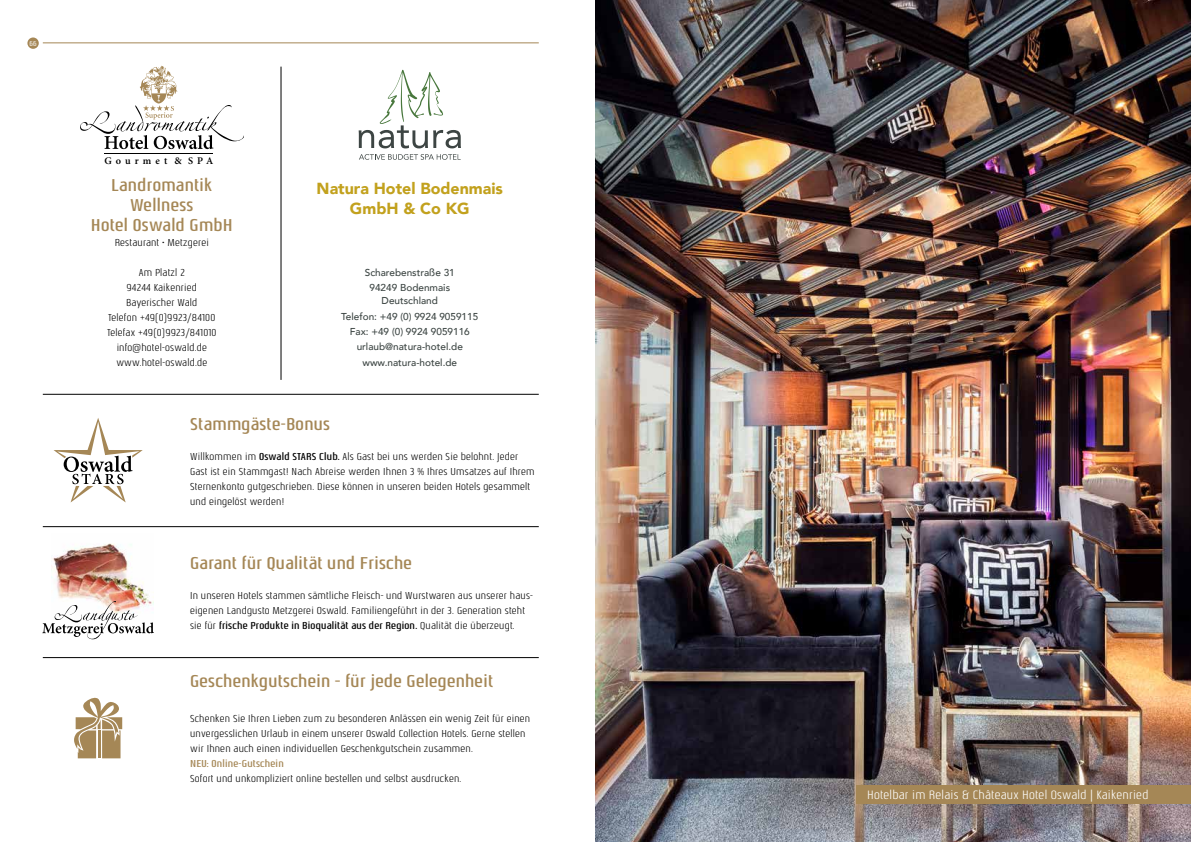
<style>
.page{position:relative;width:1191px;height:842px;background:#fff}
.page>*{position:absolute;margin:0;border:0;box-sizing:border-box;transform-origin:0 0}
.t1{font:500 17px/20px "Nautikka";letter-spacing:.02em;color:#a58756;text-align:center}
.t2{font:900 16px/20px "Avenir";color:#c2a11d;text-align:center}
.t3{font:12px "Nautikka";letter-spacing:.02em;color:#fff}
.t4{font:600 10.2px "Minion Pro";letter-spacing:.4em;color:#000}
.t5{font:10px/15px "Nautikka";letter-spacing:.02em;color:#000}
.t6{font:500 10px/15.3px "Avenir";color:#3c4543;text-align:center}
.t7{font:500 10px "Nautikka";letter-spacing:.02em;color:#a58756}
.t8{font:7px "Nautikka";color:#fff}
.s1{font-weight:500}
</style>
<div class="page">
<div style="left:27px;top:37px;width:12px;height:12px;background:#a58756;border-radius:50%"></div>
<hr style="left:43px;top:42px;width:496px;height:1px;background:#a58756">
<hr style="left:281px;top:67px;width:1px;height:313px;background:#000">
<hr style="left:43px;top:394px;width:496px;height:1px;background:#000">
<hr style="left:43px;top:526px;width:496px;height:1px;background:#000">
<hr style="left:104px;top:154px;width:109px;height:1px;background:#000">
<svg style="left:80px;top:66px;width:164px;height:83px"></svg>
<svg style="left:54px;top:418px;width:89px;height:84px"></svg>
<svg style="left:74px;top:698px;width:48px;height:60px"></svg>
<img style="left:51px;top:543px;width:98px;height:58px">
<svg style="left:42px;top:601px;width:112px;height:38px"></svg>
<img style="left:595px;top:0;width:596px;height:842px">
<svg style="left:359px;top:70px;width:102px;height:78px"></svg>
<svg style="left:359px;top:154px;width:102px;height:6px"></svg>
<div style="left:857px;top:785px;width:334px;height:19px;background:#a58756"></div>
<hr style="left:43px;top:657px;width:496px;height:1px;background:#000">
<p class="t8" style="left:29px;top:39px;width:9px">66</p>
<p class="t4" style="left:104px;top:154px;width:110px">Gourmet &amp; SPA</p>
<h1 class="t1" style="left:91px;top:175px;width:143px">Landromantik<br>Wellness<br>Hotel Oswald GmbH</h1>
<p class="t5" style="left:115px;top:235px;width:95px">Restaurant • Metzgerei</p>
<p class="t5" style="left:107px;top:265px;width:111px;text-align:center">Am Platzl 2<br>94244 Kaikenried<br>Bayerischer Wald<br>Telefon +49(0)9923/84100<br>Telefax +49(0)9923/841010 info@hotel-oswald.de www.hotel-oswald.de</p>
<p class="t6" style="left:365px;top:265px;width:92px">Scharebenstraße 31<br>94249 Bodenmais</p>
<h2 class="t2" style="left:317px;top:178px;width:188px">Natura Hotel Bodenmais<br>GmbH &amp; Co KG</h2>
<p class="t6" style="left:341px;top:293px;width:138px">Deutschland<br>Telefon: +49 (0) 9924 9059115<br>Fax: +49 (0) 9924 9059116 urlaub@natura-hotel.de www.natura-hotel.de</p>
<h1 class="t1" style="left:190px;top:414px;width:141px">Stammgäste-Bonus</h1>
<p class="t5" style="left:190px;top:449px;width:346px">Willkommen im <span class="s1">Oswald STARS Club.</span> Als Gast bei uns werden Sie belohnt. Jeder Gast ist ein Stammgast! Nach Abreise werden Ihnen 3 % Ihres Umsatzes auf Ihrem Sternenkonto gutgeschrieben. Diese können in unseren beiden Hotels gesammelt und eingelöst werden!</p>
<h1 class="t1" style="left:190px;top:553px;width:223px">Garant für Qualität und Frische</h1>
<p class="t5" style="left:190px;top:588px;width:344px">In unseren Hotels stammen sämtliche Fleisch- und Wurstwaren aus unserer haus&shy;eigenen Landgusto Metzgerei Oswald. Familiengeführt in der 3. Generation steht sie für <span class="s1">frische Produkte in Bioqualität aus der Region.</span> Qualität die überzeugt.</p>
<h1 class="t1" style="left:190px;top:671px;width:304px">Geschenkgutschein – für jede Gelegenheit</h1>
<p class="t5" style="left:190px;top:711px;width:342px">Schenken Sie Ihren Lieben zum zu besonderen Anlässen ein wenig Zeit für einen unvergesslichen Urlaub in einem unserer Oswald Collection Hotels. Gerne stellen wir Ihnen auch einen individuellen Geschenkgutschein zusammen.</p>
<p class="t7" style="left:190px;top:757px;width:95px">NEU: Online-Gutschein</p>
<p class="t5" style="left:190px;top:771px;width:273px">Sofort und unkompliziert online bestellen und selbst ausdrucken.</p>
<p class="t3" style="left:867px;top:788px;width:283px">Hotelbar im Relais &amp; Châteaux Hotel Oswald | Kaikenried</p>
</div>
